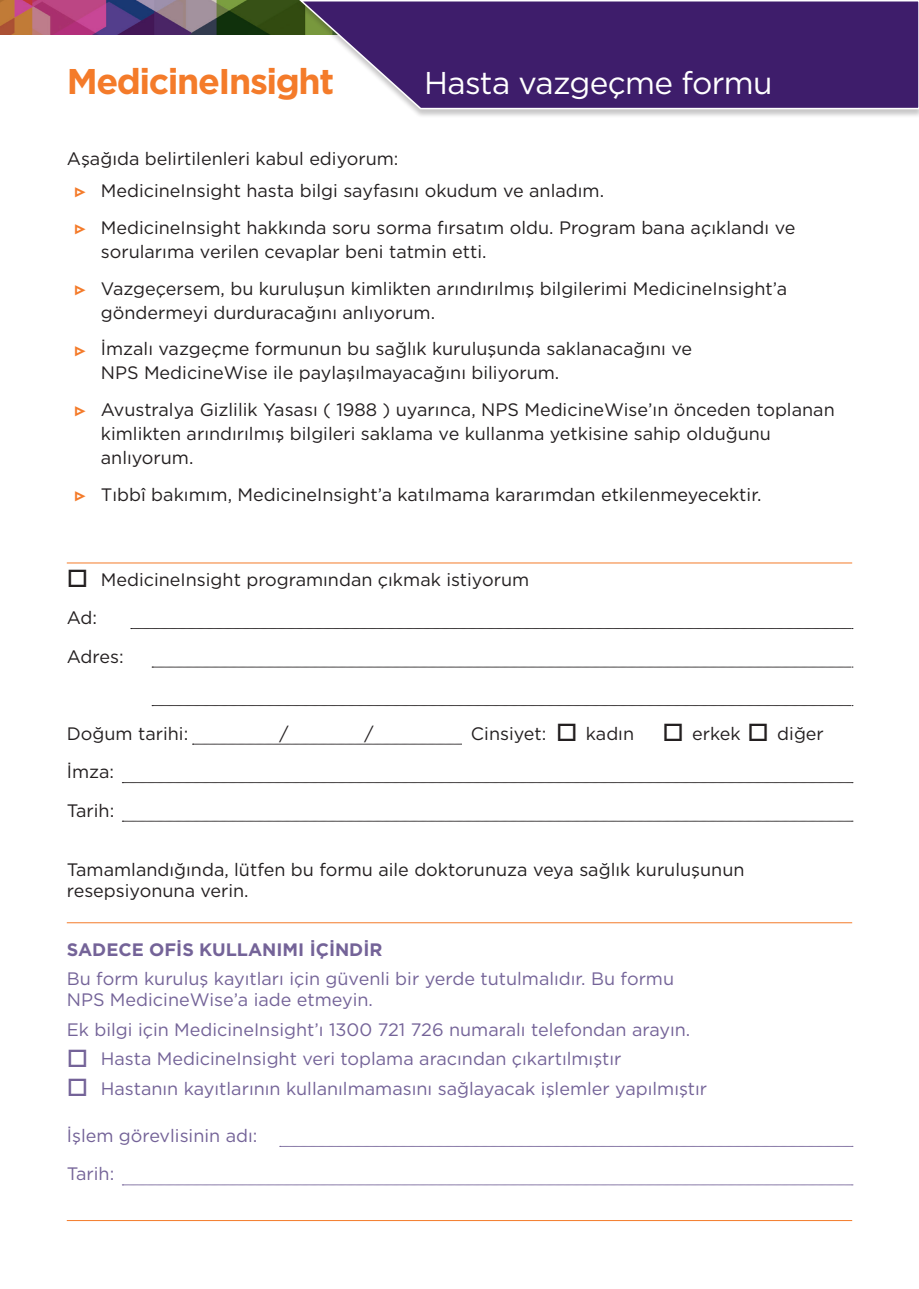
<style>
.page{position:relative;width:919px;height:1289px;background:#fff}
.page>*{position:absolute;margin:0;border:0;box-sizing:border-box;transform-origin:0 0}
.t1{font:700 35.7px "Gotham";letter-spacing:-.04em;color:#f47b2a}
.t2{font:31.5px "Gotham";letter-spacing:-.02em;color:#fff}
.Form_body{font:18px/24px "Gotham";color:#231f20}
.Form_body-2{font:18px/21px "Gotham";color:#746398}
.Form_body-3{font:700 18px "Gotham";color:#746398}
.s1{color:#f47b2a}
</style>
<div class="page">
<img style="left:0;top:1px;width:295px;height:34px">
<div style="left:295px;top:0;width:623px;height:118px;background:#231f20;opacity:.25"></div>
<svg style="left:299px;top:0;width:619px;height:110px;background:#55387b"></svg>
<svg style="left:131px;top:628px;width:721px;height:1px"></svg>
<svg style="left:152px;top:666px;width:700px;height:1px"></svg>
<svg style="left:152px;top:705px;width:700px;height:1px"></svg>
<svg style="left:192px;top:743px;width:269px;height:1px"></svg>
<svg style="left:122px;top:782px;width:730px;height:1px"></svg>
<svg style="left:122px;top:821px;width:730px;height:1px"></svg>
<svg style="left:280px;top:1146px;width:572px;height:1px"></svg>
<svg style="left:122px;top:1184px;width:730px;height:1px"></svg>
<hr style="left:67px;top:562px;width:785px;height:1px;background:#f47b2a">
<hr style="left:67px;top:922px;width:785px;height:1px;background:#f47b2a">
<hr style="left:67px;top:1220px;width:785px;height:1px;background:#f47b2a">
<p class="t1" style="left:67px;top:57px;width:269px">MedicineInsight</p>
<p class="t2" style="left:424px;top:63px;width:350px">Hasta vazgeçme formu</p>
<p class="Form_body" style="left:67px;top:146px;width:333px">Aşağıda belirtilenleri kabul ediyorum:</p>
<p class="Form_body" style="left:75px;top:178px;width:530px"><span class="s1">•</span> MedicineInsight hasta bilgi sayfasını okudum ve anladım.</p>
<p class="Form_body" style="left:101px;top:215px;width:696px;text-indent:-26px"><span class="s1">•</span> MedicineInsight hakkında soru sorma fırsatım oldu. Program bana açıklandı ve sorularıma verilen cevaplar beni tatmin etti.</p>
<p class="Form_body" style="left:101px;top:276px;width:688px;text-indent:-26px"><span class="s1">•</span> Vazgeçersem, bu kuruluşun kimlikten arındırılmış bilgilerimi MedicineInsight’a göndermeyi durduracağını anlıyorum.</p>
<p class="Form_body" style="left:101px;top:337px;width:592px;text-indent:-26px"><span class="s1">•</span> İmzalı vazgeçme formunun bu sağlık kuruluşunda saklanacağını ve<br>NPS MedicineWise ile paylaşılmayacağını biliyorum.</p>
<p class="Form_body" style="left:101px;top:397px;width:735px;text-indent:-26px"><span class="s1">•</span> Avustralya Gizlilik Yasası ( 1988 ) uyarınca, NPS MedicineWise’ın önceden toplanan kimlikten arındırılmış bilgileri saklama ve kullanma yetkisine sahip olduğunu anlıyorum.</p>
<p class="Form_body" style="left:75px;top:482px;width:687px"><span class="s1">•</span> Tıbbî bakımım, MedicineInsight’a katılmama kararımdan etkilenmeyecektir.</p>
<p class="Form_body" style="left:67px;top:567px;width:464px">□ MedicineInsight programından çıkmak istiyorum</p>
<p class="Form_body" style="left:67px;top:605px;width:32px">Ad:</p>
<p class="Form_body" style="left:67px;top:644px;width:58px">Adres:</p>
<p class="Form_body" style="left:67px;top:721px;width:123px">Doğum tarihi:</p>
<p class="Form_body" style="left:279px;top:721px;width:11px">/</p>
<p class="Form_body" style="left:364px;top:721px;width:11px">/</p>
<p class="Form_body" style="left:471px;top:721px;width:354px">Cinsiyet: □ kadın □ erkek □ diğer</p>
<p class="Form_body" style="left:67px;top:759px;width:49px">İmza:</p>
<p class="Form_body" style="left:67px;top:798px;width:49px">Tarih:</p>
<p class="Form_body" style="left:67px;top:858px;width:679px;line-height:21px">Tamamlandığında, lütfen bu formu aile doktorunuza veya sağlık kuruluşunun resepsiyonuna verin.</p>
<p class="Form_body-3" style="left:67px;top:937px;width:317px">SADECE OFİS KULLANIMI İÇİNDİR</p>
<p class="Form_body-2" style="left:67px;top:968px;width:609px">Bu form kuruluş kayıtları için güvenli bir yerde tutulmalıdır. Bu formu<br>NPS MedicineWise’a iade etmeyin.</p>
<p class="Form_body-2" style="left:67px;top:1018px;width:625px">Ek bilgi için MedicineInsight’ı 1300 721 726 numaralı telefondan arayın.</p>
<p class="Form_body-2" style="left:67px;top:1048px;width:556px">□ Hasta MedicineInsight veri toplama aracından çıkartılmıştır</p>
<p class="Form_body-2" style="left:67px;top:1077px;width:642px">□ Hastanın kayıtlarının kullanılmamasını sağlayacak işlemler yapılmıştır</p>
<p class="Form_body-2" style="left:67px;top:1124px;width:192px">İşlem görevlisinin adı:</p>
<p class="Form_body-2" style="left:67px;top:1163px;width:49px">Tarih:</p>
</div>
